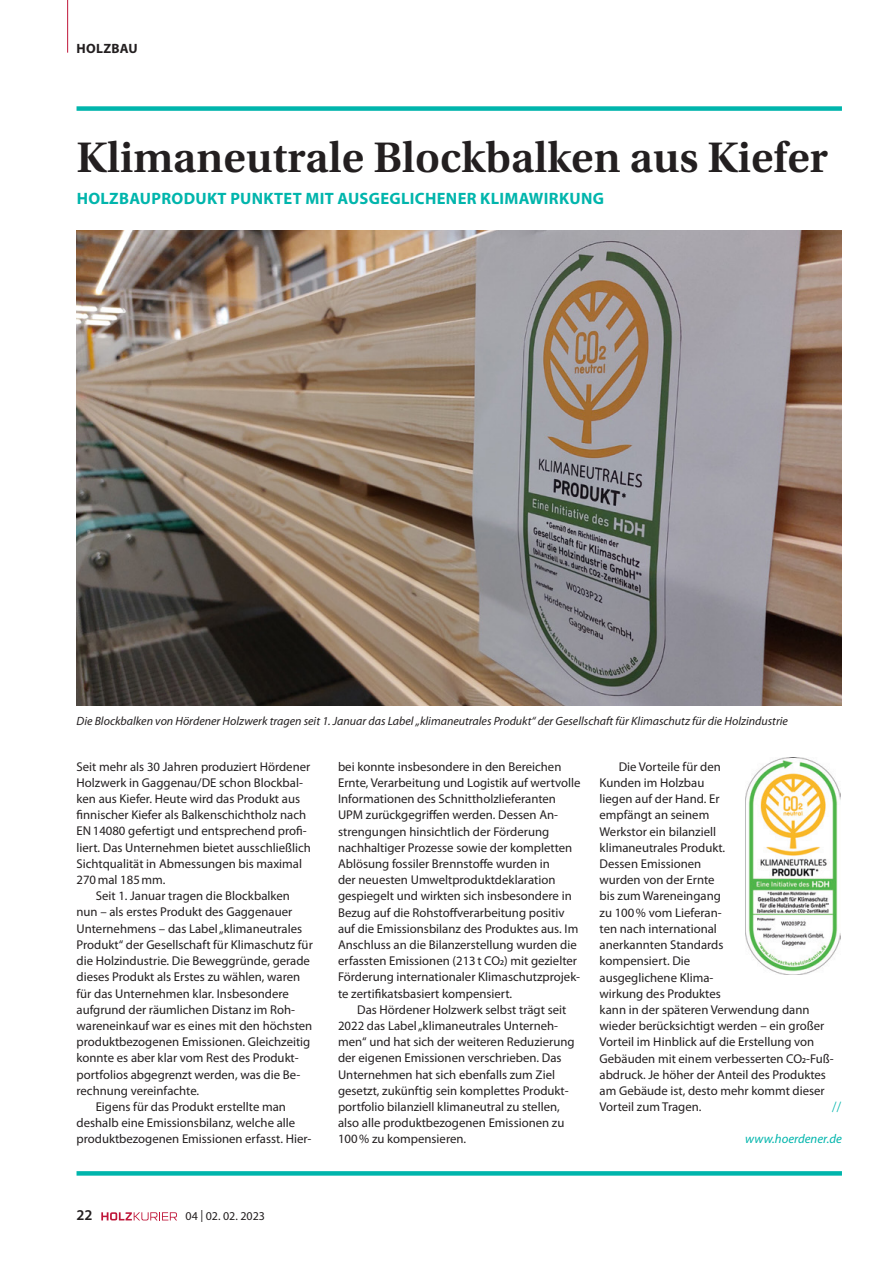
<style>
.page{position:relative;width:893px;height:1263px;background:#fff}
.page>*{position:absolute;margin:0;border:0;box-sizing:border-box;transform-origin:0 0}
.t1{font:600 45px "Utopia Std";color:#231f20}
.t2{font:700 16.5px "Myriad Pro";letter-spacing:.02em;color:#00b5ac}
.t3{font:600 15px "Myriad Pro";color:#231f20}
.t4{font:700 13.5px "Myriad Pro";color:#231f20}
.t5{font:13.5px "Utopia Std";color:#00b5ac}
.t6{font:12.75px/16.2px "Myriad Pro";color:#231f20}
.t7{font:italic 12.75px "Myriad Pro";color:#00b5ac}
.t8{font:italic 12px "Myriad Pro";color:#231f20}
.t9{font:12px "Myriad Pro";color:#231f20}
</style>
<div class="page">
<div style="left:77px;top:106px;width:765px;height:5px;background:#00b5ac"></div>
<img style="left:77px;top:231px;width:765px;height:475px">
<img style="left:746px;top:757px;width:95px;height:218px">
<svg style="left:77px;top:1171px;width:765px;height:4px;fill:#00b5ac"></svg>
<svg style="left:101px;top:1212px;width:76px;height:8px"></svg>
<hr style="left:67px;top:0;width:1px;height:53px;background:#bf1639">
<p class="t4" style="left:77px;top:39px;width:19px">HOLZBAU</p>
<h1 class="t1" style="left:77px;top:132px;width:753px">Klimaneutrale Blockbalken aus Kiefer</h1>
<p class="t2" style="left:77px;top:188px;width:529px">HOLZBAUPRODUKT PUNKTET MIT AUSGEGLICHENER KLIMAWIRKUNG</p>
<p class="t8" style="left:77px;top:714px;width:713px">Die Blockbalken von Hördener Holzwerk tragen seit 1. Januar das Label „klimaneutrales Produkt“ der Gesellschaft für Klimaschutz für die Holzindustrie</p>
<p class="t6" style="left:77px;top:758px;width:235px">Seit mehr als 30 Jahren produziert Hördener</p>
<p class="t6" style="left:77px;top:774px;width:228px">Holzwerk in Gaggenau/DE schon Blockbal-</p>
<p class="t6" style="left:77px;top:790px;width:225px">ken aus Kiefer. Heute wird das Produkt aus</p>
<p class="t6" style="left:77px;top:807px;width:231px">finnischer Kiefer als Balkenschichtholz nach</p>
<p class="t6" style="left:77px;top:823px;width:232px">EN14080 gefertigt und entsprechend profi-</p>
<p class="t6" style="left:77px;top:839px;width:236px">liert. Das Unternehmen bietet ausschließlich</p>
<p class="t6" style="left:77px;top:855px;width:227px">Sichtqualität in Abmessungen bis maximal</p>
<p class="t6" style="left:77px;top:871px;width:90px">270mal 185mm.</p>
<p class="t6" style="left:96px;top:888px;width:196px">Seit 1. Januar tragen die Blockbalken</p>
<p class="t6" style="left:77px;top:904px;width:217px">nun – als erstes Produkt des Gaggenauer</p>
<p class="t6" style="left:77px;top:920px;width:227px">Unternehmens – das Label „klimaneutrales</p>
<p class="t6" style="left:77px;top:936px;width:238px">Produkt“ der Gesellschaft für Klimaschutz für</p>
<p class="t6" style="left:77px;top:952px;width:235px">die Holzindustrie. Die Beweggründe, gerade</p>
<p class="t6" style="left:77px;top:969px;width:225px">dieses Produkt als Erstes zu wählen, waren</p>
<p class="t6" style="left:77px;top:985px;width:214px">für das Unternehmen klar. Insbesondere</p>
<p class="t6" style="left:77px;top:1001px;width:220px">aufgrund der räumlichen Distanz im Roh-</p>
<p class="t6" style="left:77px;top:1017px;width:237px">wareneinkauf war es eines mit den höchsten</p>
<p class="t6" style="left:77px;top:1033px;width:235px">produktbezogenen Emissionen. Gleichzeitig</p>
<p class="t6" style="left:77px;top:1050px;width:224px">konnte es aber klar vom Rest des Produkt-</p>
<p class="t6" style="left:77px;top:1066px;width:225px">portfolios abgegrenzt werden, was die Be-</p>
<p class="t6" style="left:77px;top:1082px;width:124px">rechnung vereinfachte.</p>
<p class="t6" style="left:96px;top:1098px;width:192px">Eigens für das Produkt erstellte man</p>
<p class="t6" style="left:77px;top:1114px;width:220px">deshalb eine Emissionsbilanz, welche alle</p>
<p class="t6" style="left:77px;top:1131px;width:236px">produktbezogenen Emissionen erfasst. Hier-</p>
<p class="t6" style="left:338px;top:758px;width:244px">bei konnte insbesondere in den Bereichen Ernte, Verarbeitung und Logistik auf wertvolle Informationen des Schnittholzlieferanten UPM zurückgegriffen werden. Dessen An&shy;strengungen hinsichtlich der Förderung nachhaltiger Prozesse sowie der kompletten Ablösung fossiler Brennstoffe wurden in<br>der neuesten Umweltproduktdeklaration gespiegelt und wirkten sich insbesondere in Bezug auf die Rohstoffverarbeitung positiv auf die Emissionsbilanz des Produktes aus. Im Anschluss an die Bilanzerstellung wurden die erfassten Emissionen (213t CO2) mit gezielter Förderung internationaler Klimaschutzprojek&shy;te zertifikatsbasiert kompensiert.</p>
<p class="t6" style="left:338px;top:1001px;width:238px;text-indent:19px">Das Hördener Holzwerk selbst trägt seit 2022 das Label „klimaneutrales Unterneh&shy;men“ und hat sich der weiteren Reduzierung der eigenen Emissionen verschrieben. Das Unternehmen hat sich ebenfalls zum Ziel gesetzt, zukünftig sein komplettes Produkt&shy;portfolio bilanziell klimaneutral zu stellen, also alle produktbezogenen Emissionen zu 100% zu kompensieren.</p>
<p class="t6" style="left:600px;top:758px;width:236px;text-indent:19px">Die Vorteile für den<br>Kunden im Holzbau<br>liegen auf der Hand. Er<br>empfängt an seinem<br>Werkstor ein bilanziell<br>klimaneutrales Produkt.<br>Dessen Emissionen<br>wurden von der Ernte<br>bis zum Wareneingang<br>zu 100% vom Lieferan-<br>ten nach international<br>anerkannten Standards<br>kompensiert. Die<br>ausgeglichene Klima-<br>wirkung des Produktes<br>kann in der späteren Verwendung dann wieder berücksichtigt werden – ein großer<br>Vorteil im Hinblick auf die Erstellung von<br>Gebäuden mit einem verbesserten CO2-Fuß&shy;abdruck. Je höher der Anteil des Produktes am Gebäude ist, desto mehr kommt dieser<br>Vorteil zum Tragen.</p>
<p class="t5" style="left:832px;top:1099px;width:12px">//</p>
<p class="t7" style="left:745px;top:1131px;width:98px">www.hoerdener.de</p>
<p class="t3" style="left:77px;top:1206px;width:18px">22</p>
<p class="t9" style="left:186px;top:1209px;width:81px">04 | 02. 02. 2023</p>
</div>
